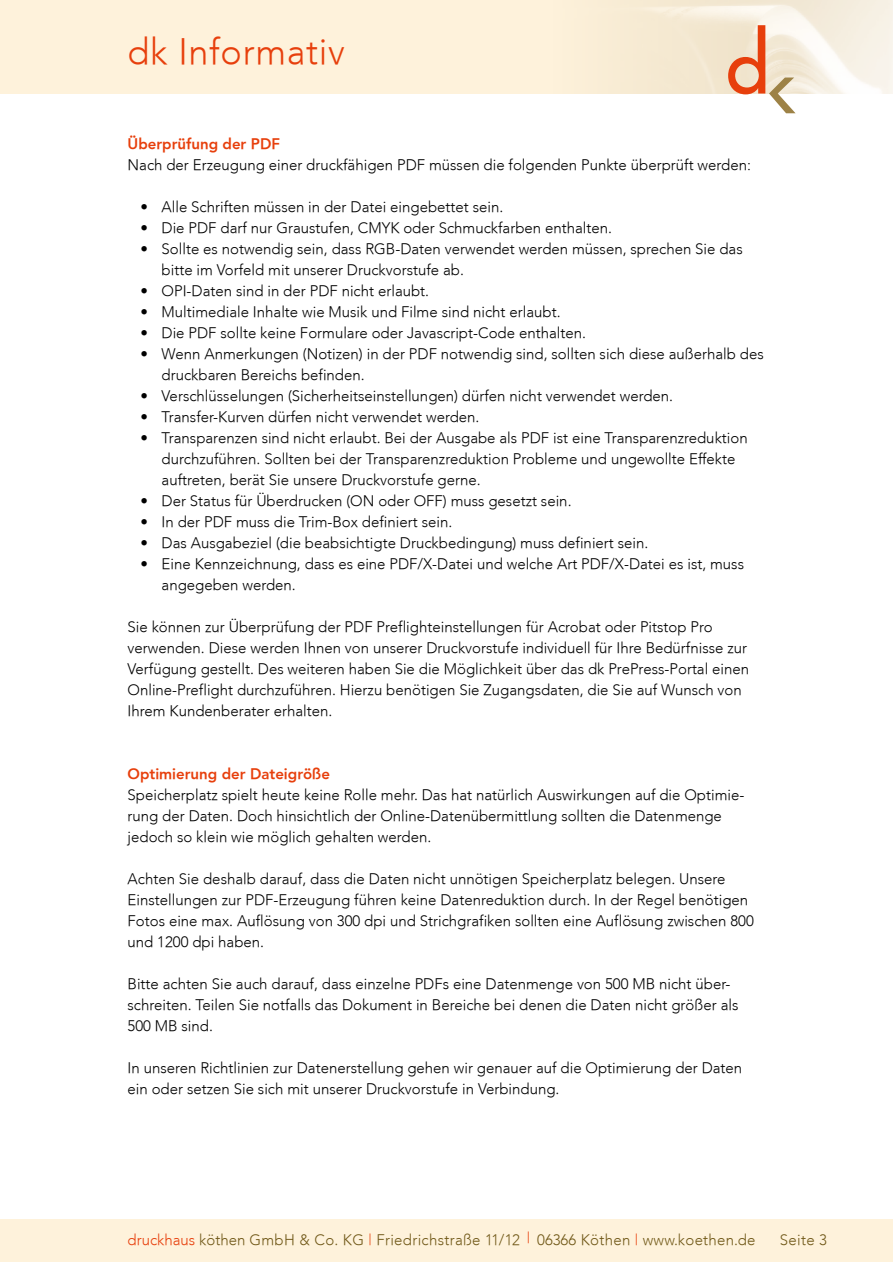
<style>
.page{position:relative;width:893px;height:1263px;background:#fff}
.page>*{position:absolute;margin:0;border:0;box-sizing:border-box;transform-origin:0 0}
.t1{font:300 36px "Avenir";letter-spacing:.02em;color:#e73f0c}
.t2{font:300 15px/21px "Avenir";color:#000}
.t3{font:300 15px "Avenir";letter-spacing:.02em;color:#715919}
.t4{font:800 15px "Avenir";color:#e73f0c}
.s1{color:#e73f0c}
</style>
<div class="page">
<div style="left:0;top:0;width:893px;height:94px;background:#fef2db"></div>
<img style="left:660px;top:0;width:233px;height:94px">
<div style="left:0;top:1220px;width:893px;height:42px;background:#fef2db"></div>
<svg style="left:728px;top:25px;width:68px;height:88px"></svg>
<h1 class="t1" style="left:128px;top:30px;width:219px">dk Informativ</h1>
<p class="t4" style="left:128px;top:134px;width:154px">Überprüfung der PDF</p>
<p class="t2" style="left:128px;top:154px;width:625px">Nach der Erzeugung einer druckfähigen PDF müssen die folgenden Punkte überprüft werden:</p>
<p class="t2" style="left:140px;top:196px;width:365px">• Alle Schriften müssen in der Datei eingebettet sein.</p>
<p class="t2" style="left:140px;top:217px;width:473px">• Die PDF darf nur Graustufen, CMYK oder Schmuckfarben enthalten.</p>
<p class="t2" style="left:162px;top:238px;width:583px;text-indent:-21px">• Sollte es notwendig sein, dass RGB-Daten verwendet werden müssen, sprechen Sie das bitte im Vorfeld mit unserer Druckvorstufe ab.</p>
<p class="t2" style="left:140px;top:280px;width:290px">• OPI-Daten sind in der PDF nicht erlaubt.</p>
<p class="t2" style="left:140px;top:301px;width:422px">• Multimediale Inhalte wie Musik und Filme sind nicht erlaubt.</p>
<p class="t2" style="left:140px;top:322px;width:447px">• Die PDF sollte keine Formulare oder Javascript-Code enthalten.</p>
<p class="t2" style="left:162px;top:343px;width:604px;text-indent:-21px">• Wenn Anmerkungen (Notizen) in der PDF notwendig sind, sollten sich diese außerhalb des druckbaren Bereichs befinden.</p>
<p class="t2" style="left:140px;top:385px;width:534px">• Verschlüsselungen (Sicherheitseinstellungen) dürfen nicht verwendet werden.</p>
<p class="t2" style="left:140px;top:406px;width:341px">• Transfer-Kurven dürfen nicht verwendet werden.</p>
<p class="t2" style="left:162px;top:427px;width:588px;text-indent:-21px">• Transparenzen sind nicht erlaubt. Bei der Ausgabe als PDF ist eine Transparenzreduktion durchzuführen. Sollten bei der Transparenzreduktion Probleme und ungewollte Effekte auftreten, berät Sie unsere Druckvorstufe gerne.</p>
<p class="t2" style="left:140px;top:490px;width:433px">• Der Status für Überdrucken (ON oder OFF) muss gesetzt sein.</p>
<p class="t2" style="left:140px;top:511px;width:313px">• In der PDF muss die Trim-Box definiert sein.</p>
<p class="t2" style="left:140px;top:532px;width:510px">• Das Ausgabeziel (die beabsichtigte Druckbedingung) muss definiert sein.</p>
<p class="t2" style="left:162px;top:553px;width:584px;text-indent:-21px">• Eine Kennzeichnung, dass es eine PDF/X-Datei und welche Art PDF/X-Datei es ist, muss angegeben werden.</p>
<p class="t2" style="left:128px;top:616px;width:623px">Sie können zur Überprüfung der PDF Preflighteinstellungen für Acrobat oder Pitstop Pro verwenden. Diese werden Ihnen von unserer Druckvorstufe individuell für Ihre Bedürfnisse zur Verfügung gestellt. Des weiteren haben Sie die Möglichkeit über das dk PrePress-Portal einen Online-Preflight durchzuführen. Hierzu benötigen Sie Zugangsdaten, die Sie auf Wunsch von Ihrem Kundenberater erhalten.</p>
<p class="t4" style="left:128px;top:764px;width:204px">Optimierung der Dateigröße</p>
<p class="t2" style="left:128px;top:784px;width:618px">Speicherplatz spielt heute keine Rolle mehr. Das hat natürlich Auswirkungen auf die Optimie&shy;rung der Daten. Doch hinsichtlich der Online-Datenübermittlung sollten die Datenmenge jedoch so klein wie möglich gehalten werden.</p>
<p class="t2" style="left:128px;top:868px;width:628px">Achten Sie deshalb darauf, dass die Daten nicht unnötigen Speicherplatz belegen. Unsere Einstellungen zur PDF-Erzeugung führen keine Datenreduktion durch. In der Regel benötigen Fotos eine max. Auflösung von 300 dpi und Strichgrafiken sollten eine Auflösung zwischen 800 und 1200 dpi haben.</p>
<p class="t2" style="left:128px;top:973px;width:612px">Bitte achten Sie auch darauf, dass einzelne PDFs eine Datenmenge von 500 MB nicht über&shy;schreiten. Teilen Sie notfalls das Dokument in Bereiche bei denen die Daten nicht größer als<br>500 MB sind.</p>
<p class="t2" style="left:128px;top:1057px;width:616px">In unseren Richtlinien zur Datenerstellung gehen wir genauer auf die Optimierung der Daten ein oder setzen Sie sich mit unserer Druckvorstufe in Verbindung.</p>
<p class="t3" style="left:128px;top:1231px;width:629px"><span class="s1">druckhaus</span> köthen GmbH &amp; Co. KG <span class="s1">|</span> Friedrichstraße 11/12 <span class="s1">|</span> 06366 Köthen <span class="s1">|</span> www.koethen.de</p>
<p class="t3" style="left:780px;top:1231px;width:49px">Seite 3</p>
</div>
